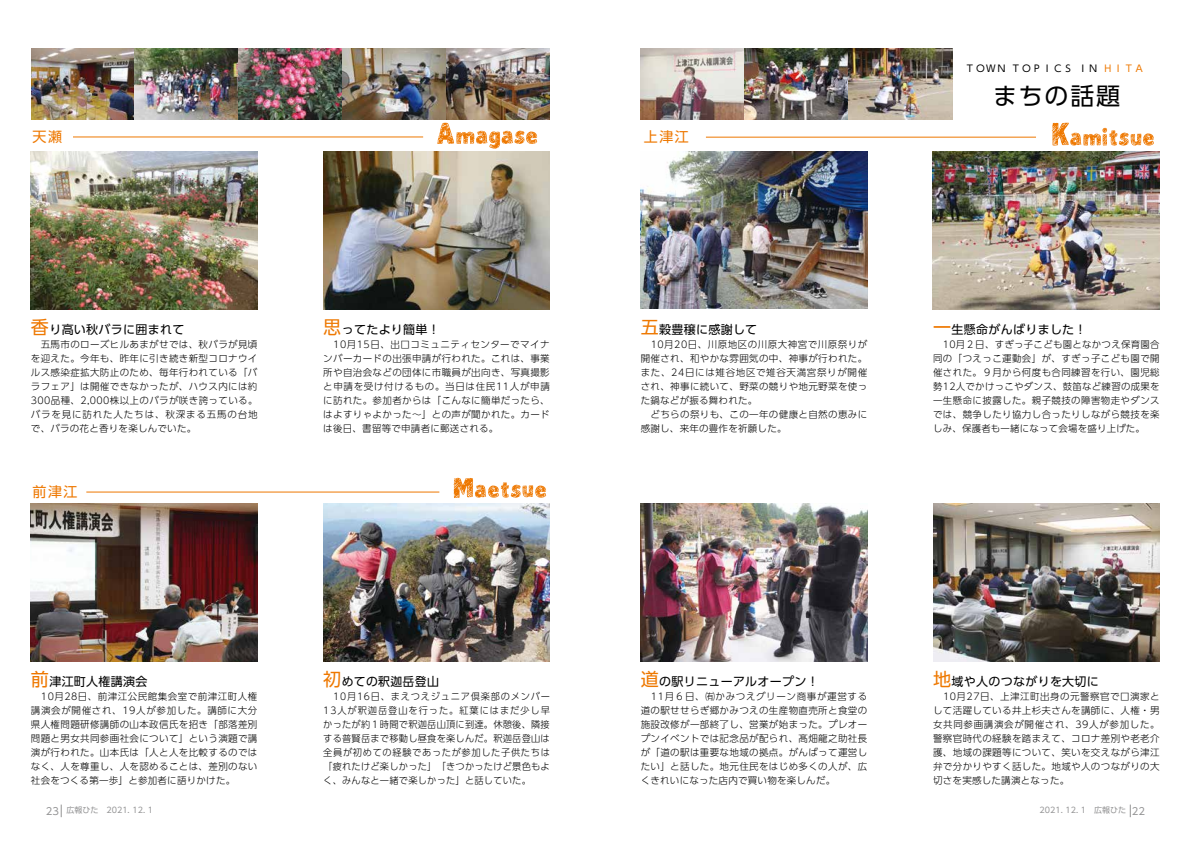
<style>
.page{position:relative;width:1191px;height:842px;background:#fff}
.page>*{position:absolute;margin:0;border:0;box-sizing:border-box;transform-origin:0 0}
.t1{font:24px "UD Shin Go Pr 6";letter-spacing:.075em;color:#000}
.t2{font:14px "UD Shin Go Pr 6";letter-spacing:.1em;color:#ee7800}
.t3{font:12px "UD Shin Go Pr 6";letter-spacing:.025em;color:#000}
.t4{font:300 9.5px/14px "UD Shin Go Pr 6";letter-spacing:.04em;color:#000;text-align:justify}
.t5{font:9.5px "UD Shin Go Pr 6";letter-spacing:.1em;color:#000}
.t6{font:8px "UD Shin Go Pr 6";color:#949495}
.s1{color:#ee7800}
.s2{font-size:18px;color:#ee7800}
.s3{font-size:10px}
</style>
<div class="page">
<img style="left:933px;top:503px;width:226px;height:158px">
<img style="left:641px;top:48px;width:311px;height:71px">
<svg style="left:1051px;top:123px;width:102px;height:23px"></svg>
<hr style="left:706px;top:137px;width:330px;height:1px;background:#ee7800">
<svg style="left:437px;top:123px;width:100px;height:26px"></svg>
<hr style="left:73px;top:136px;width:350px;height:1px;background:#ee7800">
<svg style="left:453px;top:477px;width:93px;height:21px"></svg>
<hr style="left:86px;top:491px;width:353px;height:1px;background:#ee7800">
<img style="left:640px;top:503px;width:227px;height:158px">
<img style="left:31px;top:48px;width:519px;height:72px">
<img style="left:323px;top:151px;width:226px;height:158px">
<img style="left:31px;top:151px;width:226px;height:158px">
<img style="left:932px;top:151px;width:227px;height:158px">
<img style="left:640px;top:151px;width:227px;height:158px">
<img style="left:323px;top:504px;width:227px;height:158px">
<img style="left:31px;top:504px;width:226px;height:158px">
<svg style="left:1130px;top:804px;width:1px;height:13px"></svg>
<svg style="left:61px;top:804px;width:1px;height:13px"></svg>
<h2 class="t2" style="left:33px;top:125px;width:31px">天瀬</h2>
<h2 class="t2" style="left:644px;top:126px;width:46px">上津江</h2>
<p class="t5" style="left:965px;top:61px;width:180px">ＴＯＷＮ ＴＯＰＩＣＳ ＩＮ<span class="s1">ＨＩＴＡ</span></p>
<h1 class="t1" style="left:993px;top:76px;width:129px">まちの話題</h1>
<p class="t3" style="left:31px;top:320px;width:155px"><span class="s2">香</span>り高い秋バラに囲まれて</p>
<p class="t4" style="left:31px;top:337px;width:228px">　五馬市のローズヒルあまがせでは、秋バラが見頃を迎えた。今年も、昨年に引き続き新型コロナウイルス感染症拡大防止のため、毎年行われている「バラフェア」は開催できなかったが、ハウス内には約300品種、2,000株以上のバラが咲き誇っている。バラを見に訪れた人たちは、秋深まる五馬の台地で、バラの花と香りを楽しんでいた。</p>
<h2 class="t2" style="left:33px;top:480px;width:46px">前津江</h2>
<p class="t3" style="left:323px;top:320px;width:118px"><span class="s2">思</span>ってたより簡単！</p>
<p class="t4" style="left:323px;top:337px;width:228px">　10月15日、出口コミュニティセンターでマイナンバーカードの出張申請が行われた。これは、事業所や自治会などの団体に市職員が出向き、写真撮影と申請を受け付けるもの。当日は住民11人が申請に訪れた。参加者からは「こんなに簡単だったら、はよすりゃよかった～」との声が聞かれた。カードは後日、書留等で申請者に郵送される。</p>
<p class="t3" style="left:31px;top:671px;width:118px"><span class="s2">前</span>津江町人権講演会</p>
<p class="t4" style="left:31px;top:689px;width:228px">　10月28日、前津江公民館集会室で前津江町人権講演会が開催され、19人が参加した。講師に大分県人権問題研修講師の山本政信氏を招き「部落差別問題と男女共同参画社会について」という演題で講演が行われた。山本氏は「人と人を比較するのではなく、人を尊重し、人を認めることは、差別のない社会をつくる第一歩」と参加者に語りかけた。</p>
<p class="t3" style="left:323px;top:671px;width:117px"><span class="s2">初</span>めての釈迦岳登山</p>
<p class="t4" style="left:323px;top:689px;width:228px">　10月16日、まえつえジュニア倶楽部のメンバー13人が釈迦岳登山を行った。紅葉にはまだ少し早かったが約１時間で釈迦岳山頂に到達。休憩後、隣接する普賢岳まで移動し昼食を楽しんだ。釈迦岳登山は全員が初めての経験であったが参加した子供たちは「疲れたけど楽しかった」「きつかったけど景色もよく、みんなと一緒で楽しかった」と話していた。</p>
<p class="t3" style="left:640px;top:320px;width:118px"><span class="s2">五</span>穀豊穣に感謝して</p>
<p class="t4" style="left:640px;top:337px;width:228px;text-align:left">　10月20日、川原地区の川原大神宮で川原祭りが開催され、和やかな雰囲気の中、神事が行われた。また、24日には雉谷地区で雉谷天満宮祭りが開催され、神事に続いて、野菜の競りや地元野菜を使った鍋などが振る舞われた。<br>　どちらの祭りも、この一年の健康と自然の恵みに感謝し、来年の豊作を祈願した。</p>
<p class="t3" style="left:933px;top:320px;width:155px"><span class="s2">一</span>生懸命がんばりました！</p>
<p class="t4" style="left:933px;top:337px;width:228px">　10月２日、すぎっ子こども園となかつえ保育園合同の「つえっこ運動会」が、すぎっ子こども園で開催された。９月から何度も合同練習を行い、園児総勢12人でかけっこやダンス、鼓笛など練習の成果を一生懸命に披露した。親子競技の障害物走やダンスでは、競争したり協力し合ったりしながら競技を楽しみ、保護者も一緒になって会場を盛り上げた。</p>
<p class="t3" style="left:640px;top:671px;width:180px"><span class="s2">道</span>の駅リニューアルオープン！</p>
<p class="t4" style="left:640px;top:689px;width:228px">　11月６日、㈲かみつえグリーン商事が運営する道の駅せせらぎ郷かみつえの生産物直売所と食堂の施設改修が一部終了し、営業が始まった。プレオープンイベントでは記念品が配られ、髙畑龍之助社長が「道の駅は重要な地域の拠点。がんばって運営したい」と話した。地元住民をはじめ多くの人が、広くきれいになった店内で買い物を楽しんだ。</p>
<p class="t3" style="left:933px;top:671px;width:167px"><span class="s2">地</span>域や人のつながりを大切に</p>
<p class="t4" style="left:933px;top:689px;width:228px">　10月27日、上津江町出身の元警察官で口演家として活躍している井上杉夫さんを講師に、人権・男女共同参画講演会が開催され、39人が参加した。警察官時代の経験を踏まえて、コロナ差別や老老介護、地域の課題等について、笑いを交えながら津江弁で分かりやすく話した。地域や人のつながりの大切さを実感した講演となった。</p>
<p class="t6" style="left:46px;top:804px;width:109px"><span class="s3">23</span> 広報ひた　2021. 12. 1</p>
<p class="t6" style="left:1039px;top:804px;width:107px">2021. 12. 1　広報ひた <span class="s3">22</span></p>
</div>
